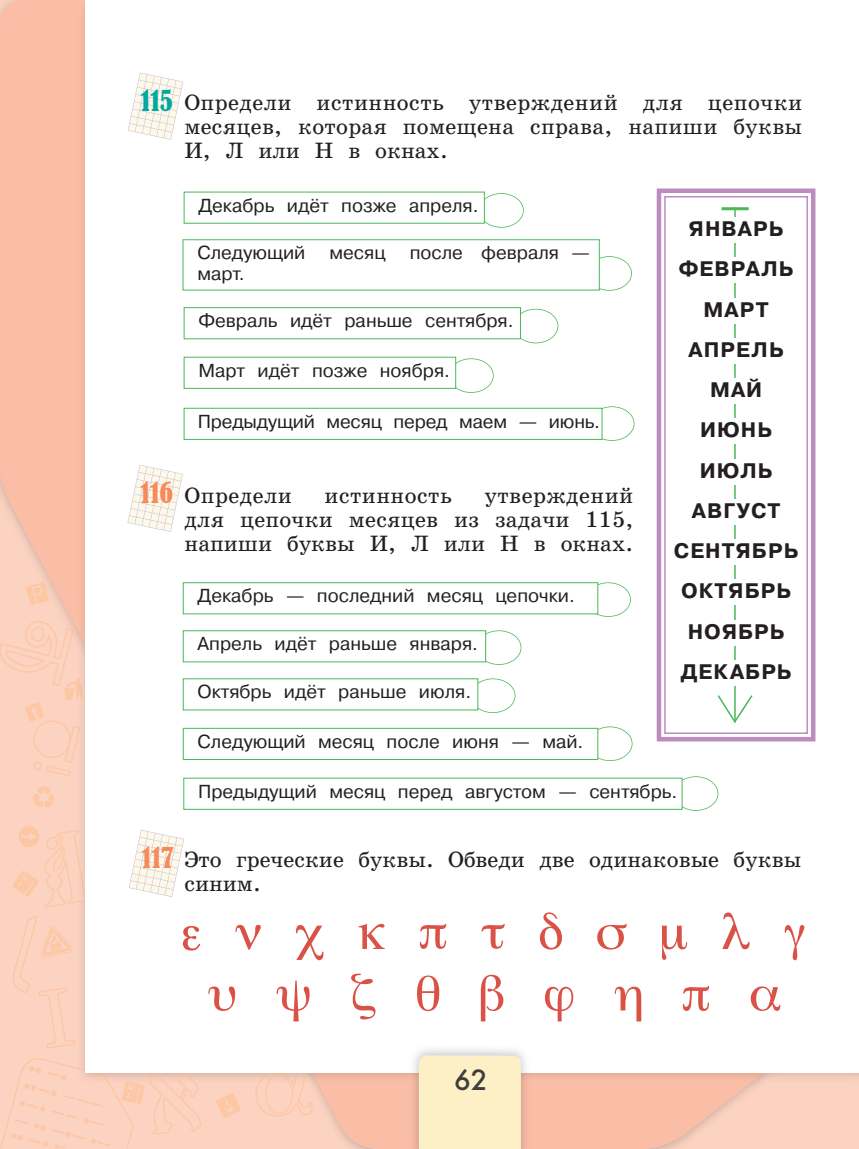
<style>
.page{position:relative;width:859px;height:1149px;background:#fff}
.page>*{position:absolute;margin:0;border:0;box-sizing:border-box;transform-origin:0 0}
.t1{font:condensed 27px "Bernard";letter-spacing:-.02em;color:#f68a58}
.t2{font:condensed 27px "Bernard";color:#00a99d}
.t3{font:500 27px "Futura";color:#3e3e3f}
.t4{font:22.5px/24px "School Book AC";letter-spacing:.01em;color:#231f20;text-align:justify}
.t5{font:21px/40.2px "Pragmatica Bold AC";letter-spacing:.05em;color:#231f20;text-align:center}
.t6{font:18.75px "Pragmatica Book AC";color:#231f20}
</style>
<div class="page">
<svg style="left:0;top:776px;width:859px;height:372px;background:#fac9b5"></svg>
<img style="left:73px;top:776px;width:1px;height:281px">
<svg style="left:0;top:1057px;width:201px;height:90px;background:#fcd0bc"></svg>
<svg style="left:0;top:0;width:74px;height:776px;background:#fac2ac"></svg>
<img style="left:764px;top:1071px;width:84px;height:13px">
<img style="left:848px;top:1071px;width:11px;height:13px">
<img style="left:537px;top:1071px;width:227px;height:13px">
<img style="left:74px;top:907px;width:237px;height:177px">
<img style="left:125px;top:1081px;width:17px;height:3px">
<img style="left:74px;top:1066px;width:37px;height:18px">
<img style="left:74px;top:645px;width:11px;height:181px">
<img style="left:74px;top:678px;width:9px;height:22px">
<svg style="left:13px;top:826px;width:72px;height:81px;background:#fbcfb9"></svg>
<img style="left:257px;top:1071px;width:49px;height:13px">
<img style="left:149px;top:1071px;width:48px;height:13px">
<svg style="left:13px;top:915px;width:62px;height:133px;background:#fcd0bc"></svg>
<img style="left:74px;top:726px;width:6px;height:25px">
<img style="left:311px;top:1071px;width:98px;height:13px">
<div style="left:85px;top:0;width:774px;height:1071px;background:#fff"></div>
<hr style="left:534px;top:1084px;width:3px;height:64px;background:#fabda6">
<svg style="left:534px;top:1071px;width:3px;height:13px"></svg>
<img style="left:409px;top:1049px;width:125px;height:99px">
<div style="left:419px;top:1054px;width:102px;height:94px;background:#fef0c6"></div>
<svg style="left:128px;top:73px;width:55px;height:66px"></svg>
<svg style="left:128px;top:465px;width:54px;height:66px"></svg>
<svg style="left:129px;top:830px;width:55px;height:66px"></svg>
<div style="left:657px;top:188px;width:158px;height:553px;border:4px solid #bd8cbf"></div>
<div style="left:664px;top:196px;width:144px;height:537px;border:2px solid #bd8cbf"></div>
<hr style="left:734px;top:207px;width:2px;height:515px;background:#49b857">
<svg style="left:717px;top:693px;width:36px;height:30px"></svg>
<div style="left:676px;top:257px;width:120px;height:26px;background:#fff"></div>
<div style="left:698px;top:298px;width:76px;height:25px;background:#fff"></div>
<div style="left:686px;top:338px;width:101px;height:25px;background:#fff"></div>
<div style="left:705px;top:378px;width:62px;height:25px;background:#fff"></div>
<div style="left:696px;top:418px;width:81px;height:26px;background:#fff"></div>
<div style="left:695px;top:458px;width:82px;height:26px;background:#fff"></div>
<div style="left:689px;top:499px;width:95px;height:25px;background:#fff"></div>
<div style="left:672px;top:539px;width:129px;height:25px;background:#fff"></div>
<div style="left:678px;top:579px;width:116px;height:26px;background:#fff"></div>
<div style="left:684px;top:619px;width:104px;height:26px;background:#fff"></div>
<div style="left:677px;top:660px;width:119px;height:25px;background:#fff"></div>
<div style="left:685px;top:217px;width:102px;height:26px;background:#fff"></div>
<hr style="left:721px;top:207px;width:28px;height:3px;background:#49b857">
<div style="left:479px;top:193px;width:45px;height:34px;border:2px solid #49b857;border-radius:50%"></div>
<div style="left:184px;top:192px;width:300px;height:31px;background:#fff"></div>
<div style="left:513px;top:309px;width:45px;height:34px;border:2px solid #49b857;border-radius:50%"></div>
<div style="left:184px;top:308px;width:336px;height:30px;background:#fff"></div>
<div style="left:184px;top:307px;width:337px;height:32px;border:1px solid #49b857"></div>
<div style="left:449px;top:358px;width:45px;height:35px;border:2px solid #49b857;border-radius:50%"></div>
<div style="left:184px;top:357px;width:271px;height:31px;background:#fff"></div>
<div style="left:184px;top:357px;width:272px;height:31px;border:1px solid #49b857"></div>
<div style="left:589px;top:406px;width:45px;height:35px;border:2px solid #49b857;border-radius:50%"></div>
<div style="left:184px;top:408px;width:418px;height:31px;background:#fff"></div>
<div style="left:184px;top:408px;width:418px;height:31px;border:1px solid #49b857"></div>
<div style="left:586px;top:582px;width:45px;height:34px;border:2px solid #49b857;border-radius:50%"></div>
<div style="left:184px;top:583px;width:413px;height:30px;background:#fff"></div>
<div style="left:183px;top:582px;width:415px;height:32px;border:1px solid #49b857"></div>
<div style="left:476px;top:630px;width:45px;height:34px;border:2px solid #49b857;border-radius:50%"></div>
<div style="left:184px;top:631px;width:301px;height:30px;background:#fff"></div>
<div style="left:183px;top:630px;width:303px;height:32px;border:1px solid #49b857"></div>
<div style="left:587px;top:256px;width:45px;height:34px;border:2px solid #49b857;border-radius:50%"></div>
<div style="left:183px;top:240px;width:416px;height:49px;background:#fff"></div>
<div style="left:183px;top:239px;width:417px;height:51px;border:1px solid #49b857"></div>
<div style="left:470px;top:678px;width:45px;height:34px;border:2px solid #49b857;border-radius:50%"></div>
<div style="left:184px;top:679px;width:293px;height:30px;background:#fff"></div>
<div style="left:183px;top:678px;width:295px;height:32px;border:1px solid #49b857"></div>
<div style="left:587px;top:726px;width:45px;height:34px;border:2px solid #49b857;border-radius:50%"></div>
<div style="left:184px;top:728px;width:413px;height:30px;background:#fff"></div>
<div style="left:183px;top:727px;width:415px;height:32px;border:1px solid #49b857"></div>
<div style="left:673px;top:776px;width:45px;height:34px;border:2px solid #49b857;border-radius:50%"></div>
<div style="left:184px;top:778px;width:498px;height:30px;background:#fff"></div>
<div style="left:183px;top:777px;width:499px;height:32px;border:1px solid #49b857"></div>
<svg style="left:751px;top:986px;width:29px;height:24px"></svg>
<svg style="left:296px;top:925px;width:27px;height:34px"></svg>
<svg style="left:540px;top:912px;width:22px;height:37px"></svg>
<svg style="left:183px;top:926px;width:17px;height:24px"></svg>
<svg style="left:359px;top:923px;width:26px;height:25px"></svg>
<svg style="left:785px;top:925px;width:19px;height:34px"></svg>
<svg style="left:481px;top:974px;width:22px;height:47px"></svg>
<svg style="left:615px;top:986px;width:26px;height:35px"></svg>
<svg style="left:545px;top:986px;width:28px;height:35px"></svg>
<svg style="left:351px;top:973px;width:24px;height:46px"></svg>
<svg style="left:722px;top:912px;width:27px;height:36px"></svg>
<svg style="left:662px;top:925px;width:25px;height:34px"></svg>
<svg style="left:236px;top:924px;width:25px;height:25px"></svg>
<svg style="left:208px;top:986px;width:27px;height:24px"></svg>
<svg style="left:683px;top:986px;width:26px;height:24px"></svg>
<svg style="left:420px;top:923px;width:26px;height:25px"></svg>
<svg style="left:417px;top:975px;width:22px;height:35px"></svg>
<svg style="left:597px;top:923px;width:30px;height:26px"></svg>
<svg style="left:481px;top:923px;width:24px;height:25px"></svg>
<svg style="left:277px;top:980px;width:33px;height:41px"></svg>
<h1 class="t2" style="left:141px;top:85px;width:34px">115</h1>
<p class="t4" style="left:184px;top:92px;width:619px">Оп ре де ли ис тин ность ут верж де ний для цепочки месяцев, которая помещена справа, на пи ши бук вы И, Л или Н в ок нах.</p>
<h1 class="t1" style="left:141px;top:477px;width:34px">116</h1>
<p class="t6" style="left:198px;top:198px;width:282px">Декабрь идёт позже апреля.</p>
<p class="t6" style="left:197px;top:246px;width:110px">Следующий</p>
<p class="t6" style="left:329px;top:246px;width:58px">месяц</p>
<p class="t6" style="left:410px;top:246px;width:182px">после февраля —</p>
<p class="t6" style="left:197px;top:266px;width:49px">март.</p>
<p class="t6" style="left:198px;top:314px;width:317px">Февраль идёт раньше сентября.</p>
<p class="t6" style="left:198px;top:363px;width:253px">Март идёт позже ноября.</p>
<p class="t6" style="left:198px;top:414px;width:404px">Предыдущий месяц перед маем — июнь.</p>
<p class="t4" style="left:185px;top:485px;width:109px">Оп ре де ли</p>
<p class="t4" style="left:325px;top:485px;width:129px">ис тин ность</p>
<p class="t4" style="left:185px;top:485px;width:450px;text-indent:300px">ут верж де ний для це поч ки ме ся цев из за да чи 115, на пи ши бук вы И, Л или Н в ок нах.</p>
<p class="t6" style="left:198px;top:589px;width:379px">Декабрь — последний месяц цепочки.</p>
<p class="t6" style="left:198px;top:637px;width:282px">Апрель идёт раньше января.</p>
<p class="t5" style="left:689px;top:211px;width:96px">ЯНВАРЬ</p>
<p class="t5" style="left:674px;top:251px;width:126px">ФЕВРАЛЬ<br>МАРТ<br>АПРЕЛЬ<br>МАЙ<br>ИЮНЬ<br>ИЮЛЬ<br>АВГУСТ<br>СЕНТЯБРЬ<br>ОКТЯБРЬ<br>НОЯБРЬ<br>ДЕКАБРЬ</p>
<p class="t6" style="left:198px;top:685px;width:275px">Октябрь идёт раньше июля.</p>
<p class="t6" style="left:198px;top:734px;width:387px">Следующий месяц после июня — май.</p>
<p class="t6" style="left:198px;top:784px;width:481px">Предыдущий месяц перед августом — сентябрь.</p>
<h1 class="t1" style="left:142px;top:842px;width:34px">117</h1>
<p class="t4" style="left:184px;top:848px;width:618px">Это греческие буквы. Обведи две одинаковые буквы синим.</p>
<h1 class="t3" style="left:454px;top:1064px;width:35px">62</h1>
</div>
